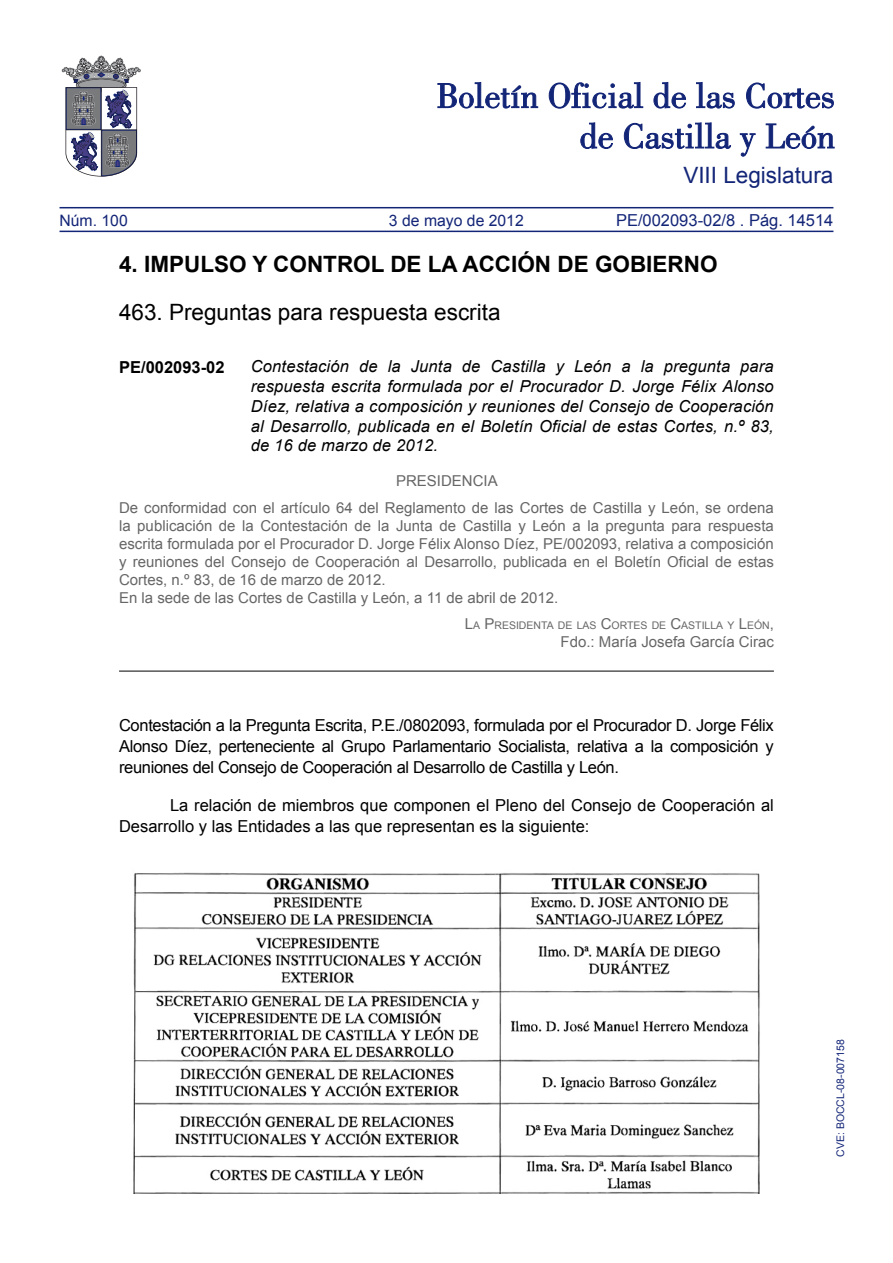
<style>
.page{position:relative;width:893px;height:1263px;background:#fff}
.page>*{position:absolute;margin:0;border:0;box-sizing:border-box;transform-origin:0 0}
.APARTADO{font:700 22.5px "Arial";color:#000}
.SUBAPARTADO{font:22.5px "Arial";color:#000}
.t1{font:22.5px "Arial";color:#132577}
.TEXTO_NORMAL{font:16.5px/21px "Arial";color:#000;text-align:justify}
.ENTRADILLA{font:italic 16.5px/19.8px "Arial";letter-spacing:.01em;color:#000;text-align:justify}
.t2{font:16.5px "Arial";color:#132577}
.NÚMERO_CLAVE{font:700 16.5px "Arial";color:#000}
.t3{font:15.75px "Arial";color:#132577}
.TEXTO_CLARO{font:15px/18px "Arial";color:#666;text-align:justify}
.TEXTO_CLARO-2{font:10.5px "Arial";color:#666}
.TEXTO_NORMAL-2{font:10.5px "Arial";color:#132577}
.s1{font-size:15px}
</style>
<div class="page">
<svg style="left:437px;top:82px;width:101px;height:26px"></svg>
<svg style="left:549px;top:82px;width:94px;height:27px"></svg>
<svg style="left:654px;top:82px;width:32px;height:26px"></svg>
<svg style="left:696px;top:82px;width:39px;height:26px"></svg>
<svg style="left:746px;top:83px;width:88px;height:25px"></svg>
<svg style="left:580px;top:122px;width:33px;height:27px"></svg>
<svg style="left:624px;top:122px;width:107px;height:27px"></svg>
<svg style="left:740px;top:133px;width:15px;height:24px"></svg>
<svg style="left:766px;top:124px;width:68px;height:25px"></svg>
<svg style="left:62px;top:56px;width:79px;height:121px"></svg>
<hr style="left:60px;top:231px;width:773px;height:1px;background:#132577">
<hr style="left:60px;top:207px;width:773px;height:1px;background:#132577">
<hr style="left:119px;top:671px;width:655px;height:1px;background:#000">
<img style="left:133px;top:872px;width:627px;height:322px">
<p class="t1" style="left:683px;top:160px;width:152px">VIII Legislatura</p>
<p class="t3" style="left:60px;top:210px;width:70px">Núm. 100</p>
<p class="t3" style="left:389px;top:210px;width:136px">3 de mayo de 2012</p>
<p class="t2" style="left:616px;top:209px;width:219px">PE/002093-02/8 . Pág. 14514</p>
<p class="APARTADO" style="left:119px;top:249px;width:600px">4. IMPULSO Y CONTROL DE LA ACCIÓN DE GOBIERNO</p>
<p class="SUBAPARTADO" style="left:119px;top:297px;width:383px">463. Preguntas para respuesta escrita</p>
<p class="NÚMERO_CLAVE" style="left:119px;top:357px;width:107px">PE/002093-02</p>
<p class="ENTRADILLA" style="left:251px;top:357px;width:524px">Contestación de la Junta de Castilla y León a la pregunta para respuesta escrita formulada por el Procurador D. Jorge Félix Alonso Díez, relativa a composición y reuniones del Consejo de Cooperación al Desarrollo, publicada en el Boletín Oficial de estas Cortes, n.º 83, de 16 de marzo de 2012.</p>
<p class="TEXTO_CLARO" style="left:396px;top:472px;width:103px">PRESIDENCIA</p>
<p class="TEXTO_CLARO" style="left:119px;top:499px;width:656px">De conformidad con el artículo 64 del Reglamento de las Cortes de Castilla y León, se ordena la publicación de la Contestación de la Junta de Castilla y León a la pregunta para respuesta escrita formulada por el Procurador D. Jorge Félix Alonso Díez, PE/002093, relativa a composición y reuniones del Consejo de Cooperación al Desarrollo, publicada en el Boletín Oficial de estas Cortes, n.º 83, de 16 de marzo de 2012.</p>
<p class="TEXTO_CLARO" style="left:119px;top:589px;width:441px">En la sede de las Cortes de Castilla y León, a 11 de abril de 2012.</p>
<p class="TEXTO_CLARO-2" style="left:465px;top:619px;width:310px"><span class="s1">L</span>A <span class="s1">P</span>RESIDENTA DE LAS <span class="s1">C</span>ORTES DE <span class="s1">C</span>ASTILLA Y <span class="s1">L</span>EÓN<span class="s1">,</span></p>
<p class="TEXTO_CLARO" style="left:560px;top:633px;width:215px">Fdo.: María Josefa García Cirac</p>
<p class="TEXTO_NORMAL" style="left:119px;top:715px;width:656px">Contestación a la Pregunta Escrita, P.E./0802093, formulada por el Procurador D. Jorge Félix Alonso Díez, perteneciente al Grupo Parlamentario Socialista, relativa a la composición y reuniones del Consejo de Cooperación al Desarrollo de Castilla y León.</p>
<p class="TEXTO_NORMAL" style="left:119px;top:795px;width:656px;text-indent:51px">La relación de miembros que componen el Pleno del Consejo de Cooperación al<br>Desarrollo y las Entidades a las que representan es la siguiente:</p>
<p class="TEXTO_NORMAL-2" style="left:834px;top:1157px;width:119px;rotate:-90deg">CVE: BOCCL-08-007158</p>
</div>
